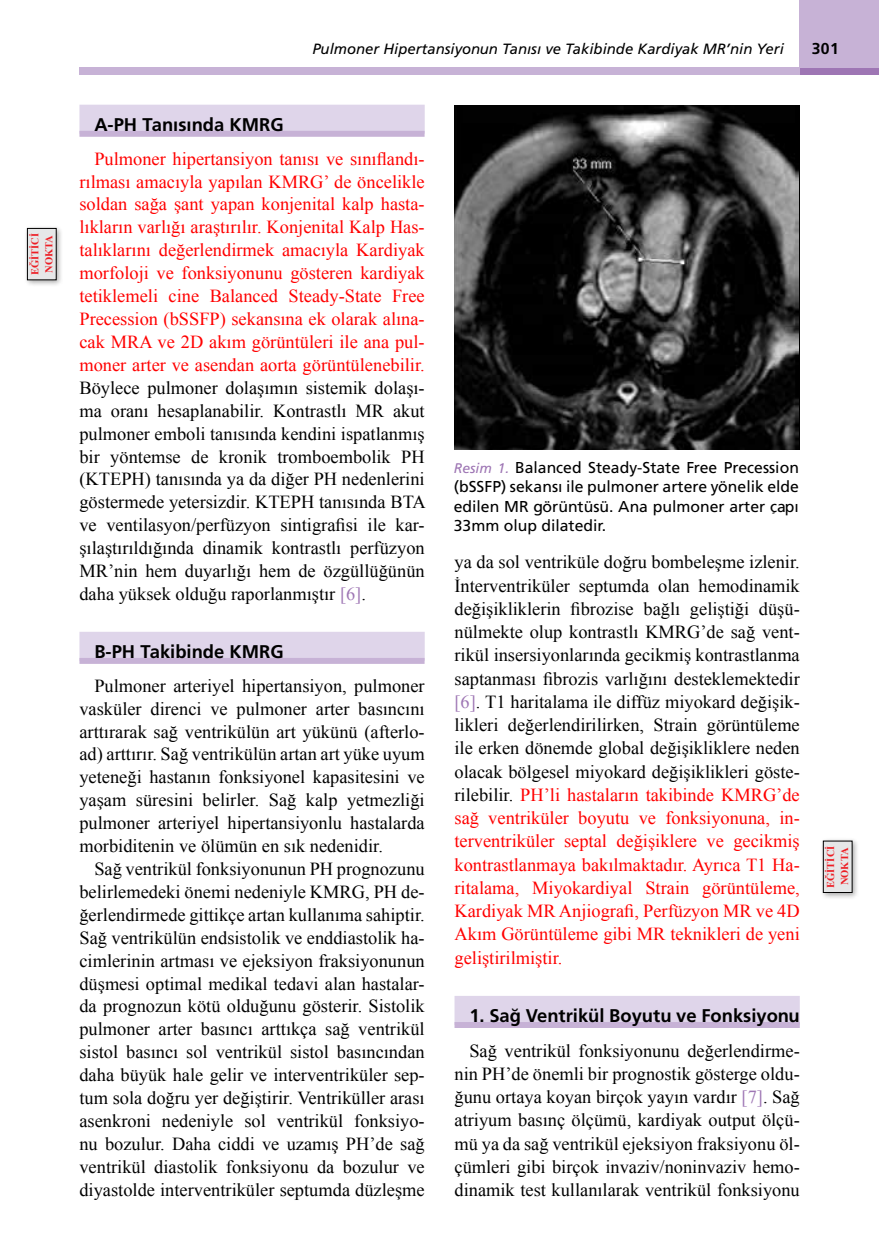
<style>
.page{position:relative;width:879px;height:1260px;background:#fff}
.page>*{position:absolute;margin:0;border:0;box-sizing:border-box;transform-origin:0 0}
.t1{font:18.38px/22.9px "Times New Roman";color:#000;text-align:justify}
.t2{font:18.38px/22.9px "Times New Roman";color:#f00;text-align:justify}
.t3{font:18.38px "Frutiger Bold Tr";color:#000}
.t4{font:15.75px/19.2px "Frutiger Normal Tr";color:#000;text-align:justify}
.t5{font:15.75px "Frutiger Bold Tr";color:#000}
.t6{font:14.88px "Frutiger Italic Tr";color:#000}
.t7{font:700 10.5px/14px "Times New Roman";color:#ed1d24}
.s1{color:#9e76b4}
.s2{font-family:"Frutiger Italic Tr";font-size:14px;color:#9e76b4}
.s3{color:#f00}
</style>
<div class="page">
<div style="left:79px;top:105px;width:345px;height:29px;background:#dfd5ea"></div>
<div style="left:79px;top:131px;width:345px;height:6px;background:#c7b2d6"></div>
<div style="left:79px;top:632px;width:345px;height:29px;background:#dfd5ea"></div>
<div style="left:79px;top:658px;width:345px;height:6px;background:#c7b2d6"></div>
<div style="left:454px;top:996px;width:345px;height:29px;background:#dfd5ea"></div>
<div style="left:454px;top:1022px;width:345px;height:6px;background:#c7b2d6"></div>
<div style="left:818px;top:837px;width:41px;height:63px;background:#000;opacity:.33"></div>
<div style="left:822px;top:841px;width:29px;height:51px;background:#e6e7e8"></div>
<div style="left:822px;top:841px;width:29px;height:52px;border:1px solid #000"></div>
<div style="left:23px;top:225px;width:41px;height:62px;background:#000;opacity:.33"></div>
<div style="left:27px;top:228px;width:29px;height:52px;background:#e6e7e8"></div>
<div style="left:27px;top:228px;width:29px;height:52px;border:1px solid #000"></div>
<img style="left:454px;top:105px;width:344px;height:345px">
<div style="left:799px;top:68px;width:79px;height:7px;background:#9e76b4"></div>
<div style="left:79px;top:68px;width:720px;height:7px;background:#c7b2d6"></div>
<div style="left:799px;top:0;width:79px;height:68px;background:#c7b2d6"></div>
<p class="t7" style="left:28px;top:275px;width:44px;rotate:-90deg">EĞİTİCİ<br>NOKTA</p>
<p class="t6" style="left:312px;top:40px;width:472px">Pulmoner Hipertansiyonun Tanısı ve Takibinde Kardiyak MR’nin Yeri</p>
<p class="t5" style="left:811px;top:39px;width:28px">301</p>
<p class="t3" style="left:94px;top:114px;width:191px">A-PH Tanısında KMRG</p>
<p class="t2" style="left:79px;top:147px;width:346px;text-indent:15px">Pulmoner hipertansiyon tanısı ve sınıflandı&shy;rılması amacıyla yapılan KMRG’ de öncelikle soldan sağa şant yapan konjenital kalp hasta&shy;lıkların varlığı araştırılır. Konjenital Kalp Has&shy;talıklarını değerlendirmek amacıyla Kardiyak morfoloji ve fonksiyonunu gösteren kardiyak tetiklemeli cine Balanced Steady-State Free Precession (bSSFP) sekansına ek olarak alına&shy;cak MRA ve 2D akım görüntüleri ile ana pul&shy;moner arter ve asendan aorta görüntülenebilir.</p>
<p class="t1" style="left:79px;top:376px;width:347px">Böylece pulmoner dolaşımın sistemik dolaşı&shy;ma oranı hesaplanabilir. Kontrastlı MR akut pulmoner emboli tanısında kendini ispatlanmış bir yöntemse de kronik tromboembolik PH (KTEPH) tanısında ya da diğer PH nedenlerini göstermede yetersizdir. KTEPH tanısında BTA ve ventilasyon/perfüzyon sintigrafisi ile kar&shy;şılaştırıldığında dinamik kontrastlı perfüzyon MR’nin hem duyarlığı hem de özgüllüğünün daha yüksek olduğu raporlanmıştır <span class="s1">[6]</span>.</p>
<p class="t3" style="left:94px;top:641px;width:191px">B-PH Takibinde KMRG</p>
<p class="t1" style="left:79px;top:674px;width:346px;text-indent:15px">Pulmoner arteriyel hipertansiyon, pulmoner vasküler direnci ve pulmoner arter basıncını arttırarak sağ ventrikülün art yükünü (afterlo&shy;ad) arttırır. Sağ ventrikülün artan art yüke uyum yeteneği hastanın fonksiyonel kapasitesini ve yaşam süresini belirler. Sağ kalp yetmezliği pulmoner arteriyel hipertansiyonlu hastalarda morbiditenin ve ölümün en sık nedenidir.</p>
<p class="t1" style="left:79px;top:857px;width:346px;text-indent:15px">Sağ ventrikül fonksiyonunun PH prognozunu belirlemedeki önemi nedeniyle KMRG, PH de&shy;ğerlendirmede gittikçe artan kullanıma sahiptir.<br>Sağ ventrikülün endsistolik ve enddiastolik ha&shy;cimlerinin artması ve ejeksiyon fraksiyonunun düşmesi optimal medikal tedavi alan hastalar&shy;da prognozun kötü olduğunu gösterir. Sistolik pulmoner arter basıncı arttıkça sağ ventrikül sistol basıncı sol ventrikül sistol basıncından daha büyük hale gelir ve interventriküler sep&shy;tum sola doğru yer değiştirir. Ventriküller arası asenkroni nedeniyle sol ventrikül fonksiyo&shy;nu bozulur. Daha ciddi ve uzamış PH’de sağ ventrikül diastolik fonksiyonu da bozulur ve diyastolde interventriküler septumda düzleşme</p>
<p class="t4" style="left:453px;top:458px;width:346px"><span class="s2">Resim 1.</span> Balanced Steady-State Free Precession (bSSFP) sekansı ile pulmoner artere yönelik elde edilen MR görüntüsü. Ana pulmoner arter çapı 33mm olup dilatedir.</p>
<p class="t1" style="left:454px;top:550px;width:346px">ya da sol ventriküle doğru bombeleşme izlenir.<br>İnterventriküler septumda olan hemodinamik değişikliklerin fibrozise bağlı geliştiği düşü&shy;nülmekte olup kontrastlı KMRG’de sağ vent&shy;rikül insersiyonlarında gecikmiş kontrastlanma saptanması fibrozis varlığını desteklemektedir <span class="s1">[6]</span>. T1 haritalama ile diffüz miyokard değişik&shy;likleri değerlendirilirken, Strain görüntüleme ile erken dönemde global değişikliklere neden olacak bölgesel miyokard değişiklikleri göste&shy;rilebilir. <span class="s3">PH’li hastaların takibinde KMRG’de sağ ventriküler boyutu ve fonksiyonuna, in&shy;terventriküler septal değişiklere ve gecikmiş kontrastlanmaya bakılmaktadır. Ayrıca T1 Ha&shy;ritalama, Miyokardiyal Strain görüntüleme, Kardiyak MR Anjiografi, Perfüzyon MR ve 4D Akım Görüntüleme gibi MR teknikleri de yeni geliştirilmiştir.</span></p>
<p class="t3" style="left:469px;top:1005px;width:331px">1. Sağ Ventrikül Boyutu ve Fonksiyonu</p>
<p class="t1" style="left:454px;top:1039px;width:346px;text-indent:15px">Sağ ventrikül fonksiyonunu değerlendirme&shy;nin PH’de önemli bir prognostik gösterge oldu&shy;ğunu ortaya koyan birçok yayın vardır <span class="s1">[7]</span>. Sağ atriyum basınç ölçümü, kardiyak output ölçü&shy;mü ya da sağ ventrikül ejeksiyon fraksiyonu öl&shy;çümleri gibi birçok invaziv/noninvaziv hemo&shy;dinamik test kullanılarak ventrikül fonksiyonu</p>
<p class="t7" style="left:823px;top:888px;width:44px;rotate:-90deg">EĞİTİCİ<br>NOKTA</p>
</div>
